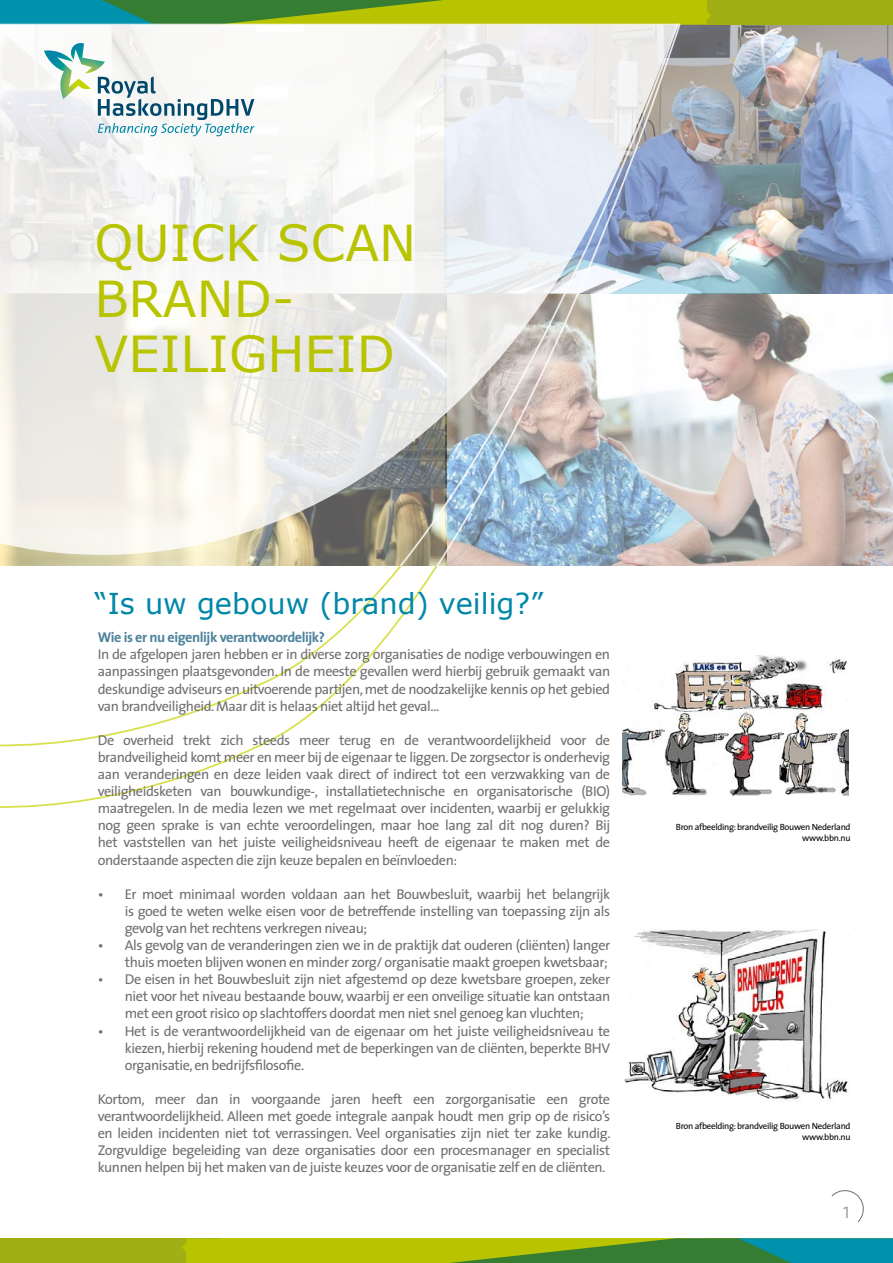
<style>
.page{position:relative;width:893px;height:1263px;background:#fff}
.page>*{position:absolute;margin:0;border:0;box-sizing:border-box;transform-origin:0 0}
.t1{font:49.5px/55.5px "Verdana";color:#b9c400}
.t2{font:28.8px "Verdana";color:#0087a8}
.t3{font:300 21.9px "The Sans";color:#9d9d9c}
.t4{font:14.25px/17.1px "The Sans";letter-spacing:-.03em;color:#706f6f;text-align:justify}
.t5{font:700 14.25px "The Sans";letter-spacing:-.03em;color:#4d829c}
.t6{font:9px/10.8px "The Sans";letter-spacing:-.03em;color:#000;text-align:right}
</style>
<div class="page">
<img style="left:0;top:25px;width:893px;height:541px">
<svg style="left:831px;top:1190px;width:33px;height:33px"></svg>
<div style="left:705px;top:0;width:188px;height:25px;background:#a1af14"></div>
<svg style="left:0;top:0;width:711px;height:25px"></svg>
<svg style="left:0;top:1238px;width:893px;height:25px"></svg>
<svg style="left:0;top:24px;width:396px;height:532px"></svg>
<svg style="left:396px;top:22px;width:37px;height:541px"></svg>
<img style="left:433px;top:22px;width:249px;height:544px">
<svg style="left:44px;top:43px;width:210px;height:93px"></svg>
<svg style="left:0;top:563px;width:439px;height:245px"></svg>
<svg style="left:0;top:563px;width:403px;height:185px"></svg>
<img style="left:624px;top:929px;width:225px;height:173px">
<img style="left:623px;top:656px;width:226px;height:139px">
<h1 class="t1" style="left:95px;top:215px;width:323px">Quick scan brand&shy;veiligheid</h1>
<h2 class="t2" style="left:95px;top:584px;width:450px">“Is uw gebouw (brand) veilig?”</h2>
<p class="t5" style="left:98px;top:628px;width:229px">Wie is er nu eigenlijk verantwoordelijk?</p>
<p class="t4" style="left:98px;top:646px;width:514px">In de afgelopen jaren hebben er in diverse zorg organisaties de nodige verbouwingen en aanpassingen plaatsgevonden. In de meeste gevallen werd hierbij gebruik gemaakt van deskundige adviseurs en uitvoerende partijen, met de noodzakelijke kennis op het gebied van brandveiligheid. Maar dit is helaas niet altijd het geval...</p>
<p class="t4" style="left:98px;top:732px;width:514px">De overheid trekt zich steeds meer terug en de verantwoordelijkheid voor de brandveiligheid komt meer en meer bij de eigenaar te liggen. De zorgsector is onderhevig aan veranderingen en deze leiden vaak direct of indirect tot een verzwakking van de veiligheidsketen van bouwkundige-, installatietechnische en organisatorische (BIO) maatregelen. In de media lezen we met regelmaat over incidenten, waarbij er gelukkig nog geen sprake is van echte veroordelingen, maar hoe lang zal dit nog duren? Bij het vaststellen van het juiste veiligheidsniveau heeft de eigenaar te maken met de onderstaande aspecten die zijn keuze bepalen en beïnvloeden:</p>
<p class="t4" style="left:125px;top:885px;width:487px;text-indent:-27px">• Er moet minimaal worden voldaan aan het Bouwbesluit, waarbij het belangrijk is goed te weten welke eisen voor de betreffende instelling van toepassing zijn als gevolg van het rechtens verkregen niveau;</p>
<p class="t4" style="left:98px;top:937px;width:514px;text-align:right">• Als gevolg van de veranderingen zien we in de praktijk dat ouderen (cliënten) langer thuis moeten blijven wonen en minder zorg/ organisatie maakt groepen kwetsbaar;</p>
<p class="t4" style="left:125px;top:971px;width:487px;text-indent:-27px">• De eisen in het Bouwbesluit zijn niet afgestemd op deze kwetsbare groepen, zeker niet voor het niveau bestaande bouw, waarbij er een onveilige situatie kan ontstaan met een groot risico op slachtoffers doordat men niet snel genoeg kan vluchten;</p>
<p class="t4" style="left:125px;top:1022px;width:487px;text-indent:-27px">• Het is de verantwoordelijkheid van de eigenaar om het juiste veiligheidsniveau te kiezen, hierbij rekening houdend met de beperkingen van de cliënten, beperkte BHV organisatie, en bedrijfsfilosofie.</p>
<p class="t4" style="left:98px;top:1091px;width:514px">Kortom, meer dan in voorgaande jaren heeft een zorgorganisatie een grote verantwoordelijkheid. Alleen met goede integrale aanpak houdt men grip op de risico’s en leiden incidenten niet tot verrassingen. Veel organisaties zijn niet ter zake kundig.<br>Zorgvuldige begeleiding van deze organisaties door een procesmanager en specialist kunnen helpen bij het maken van de juiste keuzes voor de organisatie zelf en de cliënten.</p>
<p class="t6" style="left:676px;top:822px;width:176px">Bron afbeelding: brandveilig Bouwen Nederland www.bbn.nu</p>
<p class="t6" style="left:676px;top:1120px;width:176px">Bron afbeelding: brandveilig Bouwen Nederland www.bbn.nu</p>
<h3 class="t3" style="left:843px;top:1196px;width:9px">1</h3>
</div>
